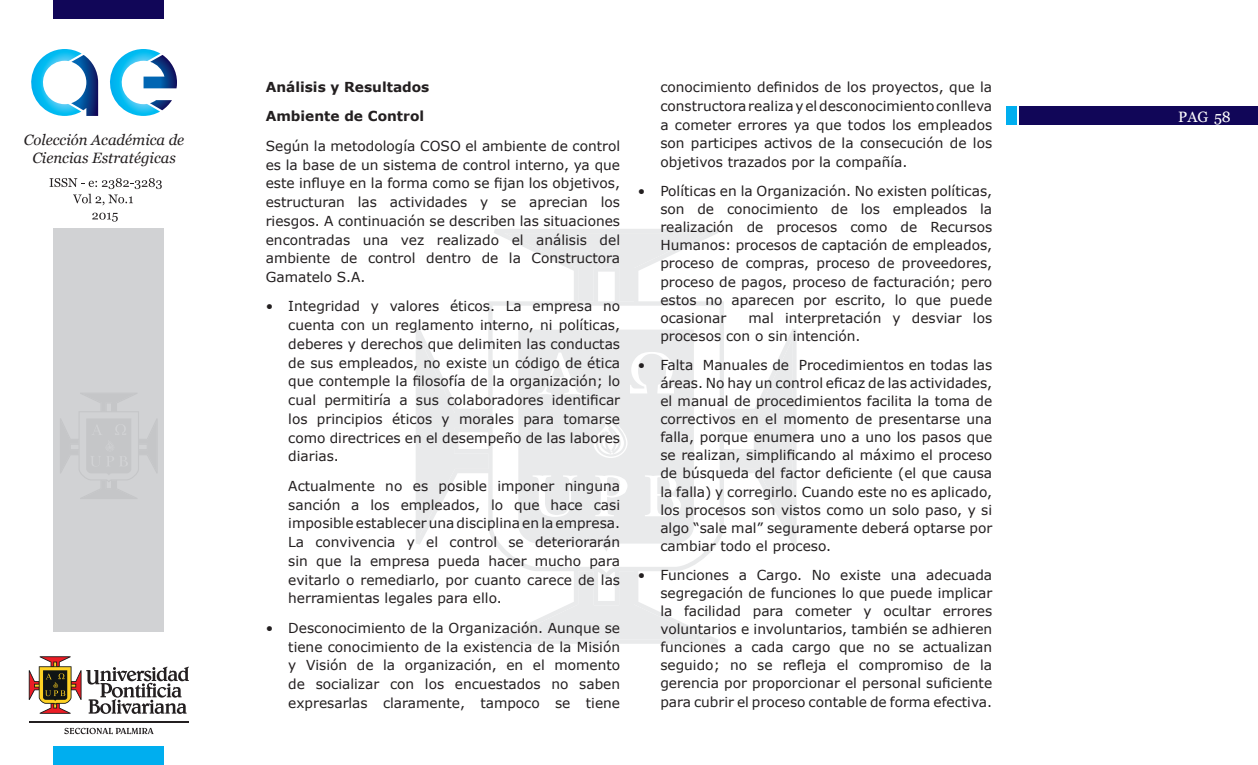
<style>
.page{position:relative;width:1258px;height:765px;background:#fff}
.page>*{position:absolute;margin:0;border:0;box-sizing:border-box;transform-origin:0 0}
.t1{font:15px "Georgia";color:#fff}
.t2{font:italic 14.88px/17.9px "Georgia";color:#231f20;text-align:center}
.t3{font:13.75px/18.8px "Verdana";color:#231f20;text-align:justify}
.t4{font:700 13.75px/29.4px "Verdana";color:#231f20}
</style>
<div class="page">
<svg style="left:31px;top:49px;width:67px;height:67px"></svg>
<svg style="left:110px;top:49px;width:67px;height:67px"></svg>
<div style="left:54px;top:229px;width:110px;height:403px;background:#d1d2d4"></div>
<div style="left:54px;top:0;width:110px;height:18px;background:#110658"></div>
<div style="left:1020px;top:107px;width:238px;height:18px;background:#110658"></div>
<div style="left:1006px;top:107px;width:10px;height:18px;background:#00aeef"></div>
<div style="left:54px;top:747px;width:110px;height:18px;background:#00aeef"></div>
<svg style="left:29px;top:656px;width:160px;height:58px"></svg>
<svg style="left:64px;top:728px;width:90px;height:6px"></svg>
<hr style="left:29px;top:721px;width:160px;height:1px;background:#231f20">
<svg style="left:60px;top:393px;width:97px;height:106px"></svg>
<svg style="left:416px;top:229px;width:380px;height:415px"></svg>
<svg style="left:518px;top:330px;width:176px;height:222px;background:#ebeced"></svg>
<svg style="left:657px;top:477px;width:16px;height:37px"></svg>
<svg style="left:551px;top:360px;width:13px;height:17px"></svg>
<svg style="left:92px;top:213px;width:26px;height:9px"></svg>
<svg style="left:50px;top:178px;width:112px;height:27px"></svg>
<p class="t2" style="left:24px;top:131px;width:162px">Colección Académica de<br>Ciencias Estratégicas</p>
<p class="t4" style="left:266px;top:72px;width:165px">Análisis y Resultados<br>Ambiente de Control</p>
<p class="t3" style="left:266px;top:136px;width:356px">Según la metodología COSO el ambiente de control es la base de un sistema de control interno, ya que este influye en la forma como se fijan los objetivos, estructuran las actividades y se aprecian los riesgos. A continuación se describen las situaciones encontradas una vez realizado el análisis del ambiente de control dentro de la Constructora Gamatelo S.A.</p>
<p class="t3" style="left:288px;top:297px;width:333px;text-indent:-22px">• Integridad y valores éticos. La empresa no cuenta con un reglamento interno, ni políticas, deberes y derechos que delimiten las conductas de sus empleados, no existe un código de ética que contemple la filosofía de la organización; lo cual permitiría a sus colaboradores identificar los principios éticos y morales para tomarse como directrices en el desempeño de las labores diarias.</p>
<p class="t3" style="left:288px;top:476px;width:333px">Actualmente no es posible imponer ninguna sanción a los empleados, lo que hace casi imposible establecer una disciplina en la empresa.<br>La convivencia y el control se deteriorarán sin que la empresa pueda hacer mucho para evitarlo o remediarlo, por cuanto carece de las herramientas legales para ello.</p>
<p class="t3" style="left:288px;top:618px;width:333px;text-indent:-22px">• Desconocimiento de la Organización. Aunque se tiene conocimiento de la existencia de la Misión y Visión de la organización, en el momento de socializar con los encuestados no saben expresarlas claramente, tampoco se tiene</p>
<p class="t3" style="left:660px;top:78px;width:333px">conocimiento definidos de los proyectos, que la constructora realiza y el desconocimiento conlleva a cometer errores ya que todos los empleados son participes activos de la consecución de los objetivos trazados por la compañía.</p>
<p class="t3" style="left:660px;top:182px;width:333px;line-height:18.1px;text-indent:-22px">• Políticas en la Organización. No existen políticas, son de conocimiento de los empleados la realización de procesos como de Recursos Humanos: procesos de captación de empleados, proceso de compras, proceso de proveedores, proceso de pagos, proceso de facturación; pero estos no aparecen por escrito, lo que puede ocasionar</p>
<p class="t3" style="left:660px;top:309px;width:333px;line-height:18.1px;text-indent:88px">mal interpretación y desviar los procesos con o sin intención.</p>
<p class="t3" style="left:660px;top:355px;width:333px;line-height:18.1px;text-indent:-22px">• Falta Manuales de Procedimientos en todas las áreas. No hay un control eficaz de las actividades, el manual de procedimientos facilita la toma de correctivos en el momento de presentarse una falla, porque enumera uno a uno los pasos que se realizan, simplificando al máximo el proceso de búsqueda del factor deficiente (el que causa la falla) y corregirlo. Cuando este no es aplicado, los procesos son vistos como un solo paso, y si algo “sale mal” seguramente deberá optarse por cambiar todo el proceso.</p>
<p class="t3" style="left:660px;top:565px;width:333px;line-height:18.2px;text-indent:-22px">• Funciones a Cargo. No existe una adecuada segregación de funciones lo que puede implicar la facilidad para cometer y ocultar errores voluntarios e involuntarios, también se adhieren funciones a cada cargo que no se actualizan seguido; no se refleja el compromiso de la gerencia por proporcionar el personal suficiente para cubrir el proceso contable de forma efectiva.</p>
<p class="t1" style="left:1178px;top:107px;width:54px">PAG 58</p>
</div>
